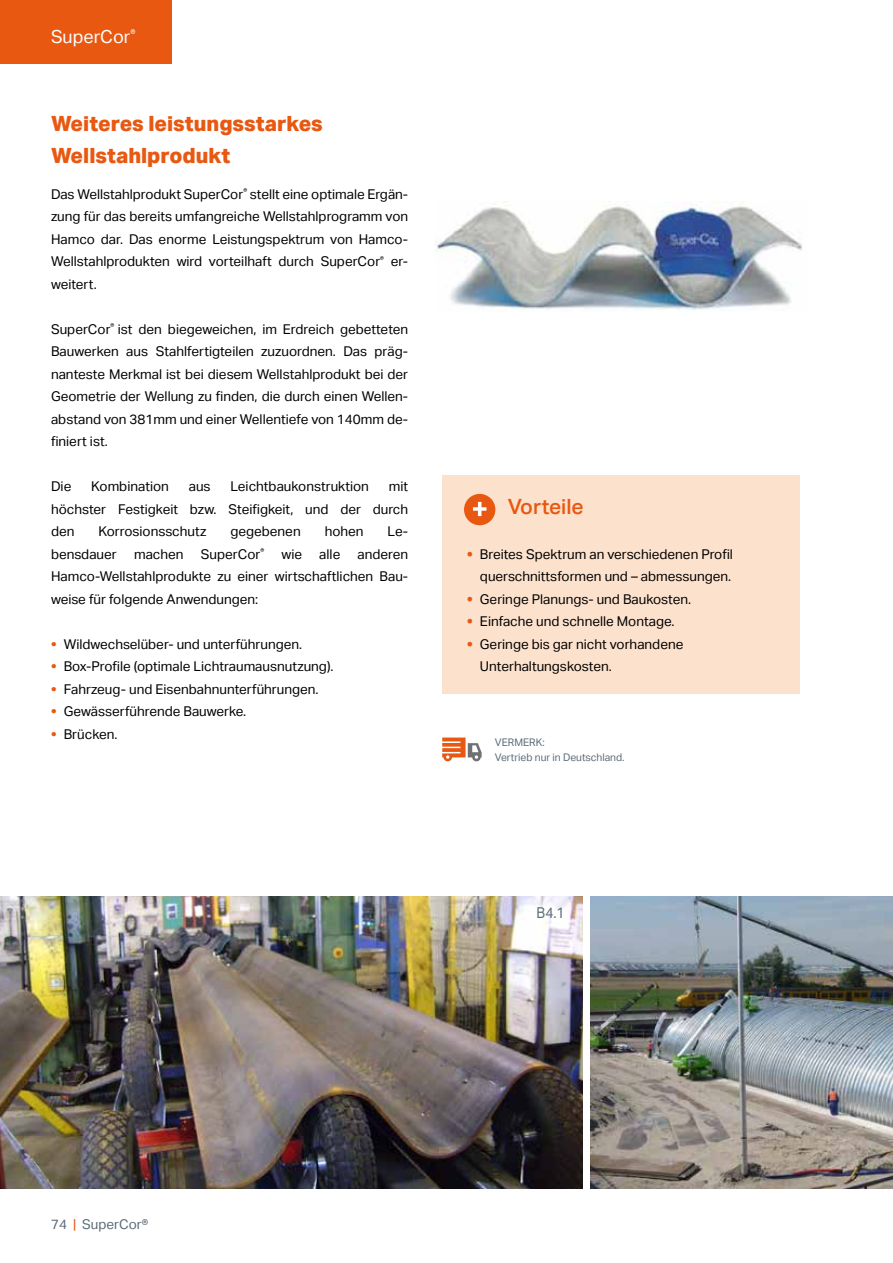
<style>
.page{position:relative;width:893px;height:1263px;background:#fff}
.page>*{position:absolute;margin:0;border:0;box-sizing:border-box;transform-origin:0 0}
.t1{font:800 21px/31.5px "Aktiv Grotesk";color:#e85811}
.t2{font:500 21px "Aktiv Grotesk";color:#e85811}
.t3{font:18px "Aktiv Grotesk";color:#fff}
.t4{font:15px "Aktiv Grotesk";color:#5b6b77;scale:.92 1}
.t5{font:13.5px/22.5px "Aktiv Grotesk";color:#000;text-align:justify}
.t6{font:13.5px "Aktiv Grotesk";color:#5b6b77}
.t7{font:10.5px/15px "Aktiv Grotesk";color:#5b6b77}
.s1{font-weight:800;color:#e85811}
.s2{font-weight:900;color:#e85811}
.s3{color:#e85811}
</style>
<div class="page">
<img style="left:0;top:896px;width:583px;height:293px">
<img style="left:591px;top:896px;width:302px;height:293px">
<div style="left:442px;top:475px;width:357px;height:219px;background:#fce1cd"></div>
<img style="left:436px;top:201px;width:366px;height:110px">
<div style="left:464px;top:494px;width:31px;height:31px;background:#e85811;border-radius:50%"></div>
<svg style="left:473px;top:502px;width:13px;height:14px"></svg>
<svg style="left:442px;top:737px;width:40px;height:24px"></svg>
<div style="left:0;top:0;width:172px;height:64px;background:#e85811"></div>
<h2 class="t3" style="left:51px;top:26px;width:86px">SuperCor<sup>®</sup></h2>
<h1 class="t1" style="left:51px;top:108px;width:273px">Weiteres leistungsstarkes<br>Wellstahlprodukt</h1>
<p class="t5" style="left:51px;top:183px;width:359px">Das Wellstahlprodukt SuperCor<sup>®</sup> stellt eine optimale Ergän&shy;zung für das bereits umfangreiche Wellstahlprogramm von Hamco dar. Das enorme Leistungspektrum von Hamco-Wellstahlprodukten wird vorteilhaft durch SuperCor<sup>®</sup> er&shy;weitert.</p>
<p class="t5" style="left:51px;top:318px;width:359px">SuperCor<sup>®</sup> ist den biegeweichen, im Erdreich gebetteten Bauwerken aus Stahlfertigteilen zuzuordnen. Das präg&shy;nanteste Merkmal ist bei diesem Wellstahlprodukt bei der Geometrie der Wellung zu finden, die durch einen Wellen&shy;abstand von 381mm und einer Wellentiefe von 140mm de&shy;finiert ist.</p>
<p class="t5" style="left:51px;top:475px;width:22px">Die</p>
<p class="t5" style="left:91px;top:475px;width:79px">Kombination</p>
<p class="t5" style="left:189px;top:475px;width:23px">aus</p>
<p class="t5" style="left:230px;top:475px;width:140px">Leichtbaukonstruktion</p>
<p class="t5" style="left:51px;top:475px;width:359px;text-indent:338px">mit höchster Festigkeit bzw. Steifigkeit, und der durch den</p>
<p class="t5" style="left:98px;top:520px;width:109px">Korrosionsschutz</p>
<p class="t5" style="left:230px;top:520px;width:72px">gegebenen</p>
<p class="t5" style="left:325px;top:520px;width:40px">hohen</p>
<p class="t5" style="left:388px;top:520px;width:22px">Le-</p>
<p class="t5" style="left:51px;top:543px;width:67px">bensdauer</p>
<p class="t5" style="left:134px;top:543px;width:51px">machen</p>
<p class="t5" style="left:201px;top:543px;width:65px">SuperCor<sup>®</sup></p>
<p class="t5" style="left:281px;top:543px;width:22px">wie</p>
<p class="t5" style="left:319px;top:543px;width:23px">alle</p>
<p class="t5" style="left:51px;top:543px;width:359px;text-indent:307px">anderen Hamco-Wellstahlprodukte zu einer wirtschaftlichen Bau&shy;weise für folgende Anwendungen:</p>
<p class="t5" style="left:51px;top:633px;width:253px"><span class="s1">•</span> Wildwechselüber- und unterführungen.</p>
<p class="t5" style="left:51px;top:655px;width:284px"><span class="s1">•</span> Box-Profile (optimale Lichtraumausnutzung).</p>
<p class="t5" style="left:51px;top:678px;width:269px"><span class="s1">•</span> Fahrzeug- und Eisenbahnunterführungen.</p>
<p class="t5" style="left:51px;top:700px;width:197px"><span class="s1">•</span> Gewässerführende Bauwerke.</p>
<p class="t5" style="left:51px;top:723px;width:68px"><span class="s1">•</span> Brücken.</p>
<h1 class="t2" style="left:508px;top:494px;width:78px">Vorteile</h1>
<p class="t5" style="left:467px;top:543px;width:267px;text-align:right"><span class="s2">•</span> Breites Spektrum an verschiedenen Profil querschnittsformen und – abmessungen.</p>
<p class="t5" style="left:467px;top:588px;width:225px"><span class="s2">•</span> Geringe Planungs- und Baukosten.</p>
<p class="t5" style="left:467px;top:610px;width:209px"><span class="s2">•</span> Einfache und schnelle Montage.</p>
<p class="t5" style="left:480px;top:633px;width:205px;text-indent:-13px"><span class="s2">•</span> Geringe bis gar nicht vorhandene<br>Unterhaltungskosten.</p>
<p class="t7" style="left:495px;top:735px;width:131px">VERMERK:<br>Vertrieb nur in Deutschland.</p>
<p class="t4" style="left:537px;top:904px;width:32px">B4.1</p>
<p class="t6" style="left:51px;top:1216px;width:99px">74 <span class="s3">|</span> SuperCor®</p>
</div>
